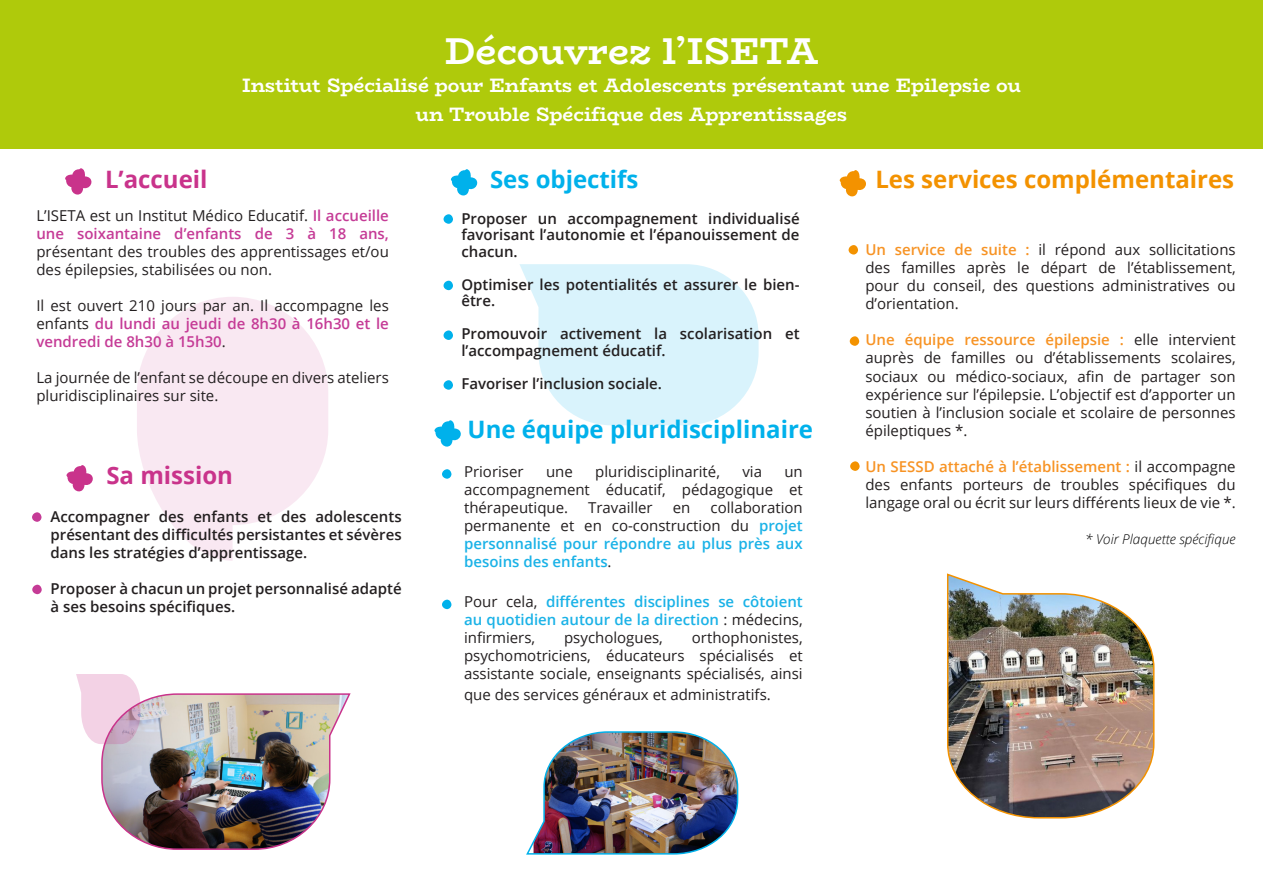
<style>
.page{position:relative;width:1263px;height:893px;background:#fff}
.page>*{position:absolute;margin:0;border:0;box-sizing:border-box;transform-origin:0 0}
.t1{font:700 37.5px "Bio Rhyme";letter-spacing:-.005em;color:#fff}
.t2{font:700 24px "Open Sans";color:#00b1eb}
.t3{font:700 24px "Open Sans";color:#f39200}
.t4{font:700 24px "Open Sans";color:#c9338b}
.t5{font:700 19.5px "Bio Rhyme";color:#fff}
.t6{font:15px/18px "Open Sans";color:#231f20;text-align:justify}
.t7{font:600 15px/16.5px "Open Sans";color:#231f20}
.t8{font:600 15px/18px "Open Sans";color:#1ab2e7;text-align:justify}
.t9{font:600 15px/18px "Open Sans";color:#c53b96;text-align:justify}
.t10{font:italic 300 13.5px "Open Sans";color:#000001}
.s1{font-weight:600;color:#c53b96}
.s2{font-weight:400;color:#231f20}
.s3{font-weight:600;color:#f79324}
</style>
<div class="page">
<img style="left:947px;top:573px;width:208px;height:246px">
<img style="left:526px;top:731px;width:213px;height:124px">
<svg style="left:519px;top:264px;width:240px;height:161px"></svg>
<div style="left:0;top:0;width:1263px;height:149px;background:#afca0b"></div>
<svg style="left:32px;top:512px;width:10px;height:10px"></svg>
<div style="left:32px;top:584px;width:10px;height:10px;background:#c53b96;border-radius:50%"></div>
<div style="left:443px;top:214px;width:10px;height:10px;background:#00b1eb;border-radius:50%"></div>
<svg style="left:443px;top:280px;width:10px;height:10px"></svg>
<svg style="left:443px;top:330px;width:10px;height:10px"></svg>
<div style="left:443px;top:380px;width:10px;height:10px;background:#00b1eb;border-radius:50%"></div>
<img style="left:76px;top:674px;width:275px;height:176px">
<div style="left:848px;top:245px;width:10px;height:10px;background:#f39200;border-radius:50%"></div>
<div style="left:850px;top:336px;width:9px;height:10px;background:#f39200;border-radius:50%"></div>
<svg style="left:840px;top:170px;width:26px;height:27px"></svg>
<svg style="left:451px;top:169px;width:26px;height:27px"></svg>
<svg style="left:137px;top:297px;width:191px;height:264px;fill:#f9e8f2"></svg>
<svg style="left:66px;top:465px;width:27px;height:27px"></svg>
<svg style="left:65px;top:168px;width:27px;height:27px"></svg>
<svg style="left:434px;top:420px;width:27px;height:27px"></svg>
<svg style="left:442px;top:469px;width:10px;height:10px"></svg>
<svg style="left:442px;top:599px;width:10px;height:10px"></svg>
<svg style="left:850px;top:461px;width:10px;height:10px"></svg>
<p class="t1" style="left:445px;top:22px;width:375px">Découvrez l’ISETA</p>
<p class="t5" style="left:242px;top:70px;width:780px">Institut Spécialisé pour Enfants et Adolescents présentant une Epilepsie ou</p>
<p class="t5" style="left:416px;top:99px;width:433px">un Trouble Spécifique des Apprentissages</p>
<p class="t4" style="left:105px;top:162px;width:104px">L’accueil</p>
<p class="t6" style="left:36px;top:206px;width:354px">L’ISETA est un Institut Médico Educatif. <span class="s1">Il accueille une soixantaine d’enfants de 3 à 18 ans, </span>présentant des troubles des apprentissages et/ou des épilepsies, stabilisées ou non.</p>
<p class="t9" style="left:36px;top:296px;width:354px"><span class="s2">Il est ouvert 210 jours par an. Il accompagne les enfants</span> du lundi au jeudi de 8h30 à 16h30 et le vendredi de 8h30 à 15h30<span class="s2">.</span></p>
<p class="t6" style="left:36px;top:368px;width:354px">La journée de l’enfant se découpe en divers ateliers pluridisciplinaires sur site.</p>
<p class="t4" style="left:106px;top:459px;width:128px">Sa mission</p>
<p class="t7" style="left:51px;top:507px;width:353px;line-height:18px;text-align:justify">Accompagner des enfants et des adolescents présentant des difficultés persistantes et sévères dans les stratégies d’apprentissage.</p>
<p class="t7" style="left:51px;top:579px;width:353px;line-height:18px">Proposer à chacun un projet personnalisé adapté à ses besoins spécifiques.</p>
<p class="t2" style="left:490px;top:162px;width:150px">Ses objectifs</p>
<p class="t3" style="left:875px;top:163px;width:360px">Les services complémentaires</p>
<p class="t7" style="left:461px;top:210px;width:340px;text-align:justify">Proposer un accompagnement individualisé favorisant l’autonomie et l’épanouissement de chacun.</p>
<p class="t7" style="left:461px;top:276px;width:340px">Optimiser les potentialités et assurer le bien&shy;être.</p>
<p class="t7" style="left:461px;top:325px;width:340px">Promouvoir activement la scolarisation et l’accompagnement éducatif.</p>
<p class="t7" style="left:461px;top:375px;width:202px">Favoriser l’inclusion sociale.</p>
<p class="t2" style="left:468px;top:412px;width:347px">Une équipe pluridisciplinaire</p>
<p class="t6" style="left:464px;top:462px;width:61px">Prioriser</p>
<p class="t6" style="left:546px;top:462px;width:28px">une</p>
<p class="t6" style="left:595px;top:462px;width:126px">pluridisciplinarité,</p>
<p class="t6" style="left:742px;top:462px;width:21px">via</p>
<p class="t6" style="left:464px;top:462px;width:340px;text-indent:320px">un accompagnement éducatif, pédagogique et thérapeutique.</p>
<p class="t8" style="left:464px;top:498px;width:340px;text-indent:246px"><span class="s2">collaboration permanente et en co-construction du</span> projet personnalisé pour répondre au plus près aux besoins des enfants<span class="s2">.</span></p>
<p class="t8" style="left:464px;top:592px;width:340px"><span class="s2">Pour cela,</span> différentes disciplines se côtoient au quotidien autour de la direction <span class="s2">: médecins, infirmiers,</span></p>
<p class="t6" style="left:588px;top:498px;width:66px">Travailler</p>
<p class="t6" style="left:673px;top:498px;width:19px">en</p>
<p class="t6" style="left:464px;top:628px;width:340px;text-indent:228px">orthophonistes, psychomotriciens, éducateurs spécialisés et assistante sociale, enseignants spécialisés, ainsi</p>
<p class="t6" style="left:464px;top:685px;width:308px">que des services généraux et administratifs.</p>
<p class="t6" style="left:564px;top:628px;width:100px">psychologues,</p>
<p class="t6" style="left:865px;top:241px;width:372px"><span class="s3">Un service de suite :</span> il répond aux sollicitations des familles après le départ de l’établissement, pour du conseil, des questions administratives ou d’orientation.</p>
<p class="t6" style="left:865px;top:331px;width:372px"><span class="s3">Une équipe ressource épilepsie :</span> elle intervient auprès de familles ou d’établissements scolaires, sociaux ou médico-sociaux, afin de partager son expérience sur l’épilepsie. L’objectif est d’apporter un soutien à l’inclusion sociale et scolaire de personnes épileptiques *.</p>
<p class="t6" style="left:865px;top:457px;width:372px"><span class="s3">Un SESSD attaché à l’établissement :</span> il accompagne des enfants porteurs de troubles spécifiques du langage oral ou écrit sur leurs différents lieux de vie *.</p>
<p class="t10" style="left:1085px;top:529px;width:152px">* Voir Plaquette spécifique</p>
</div>
